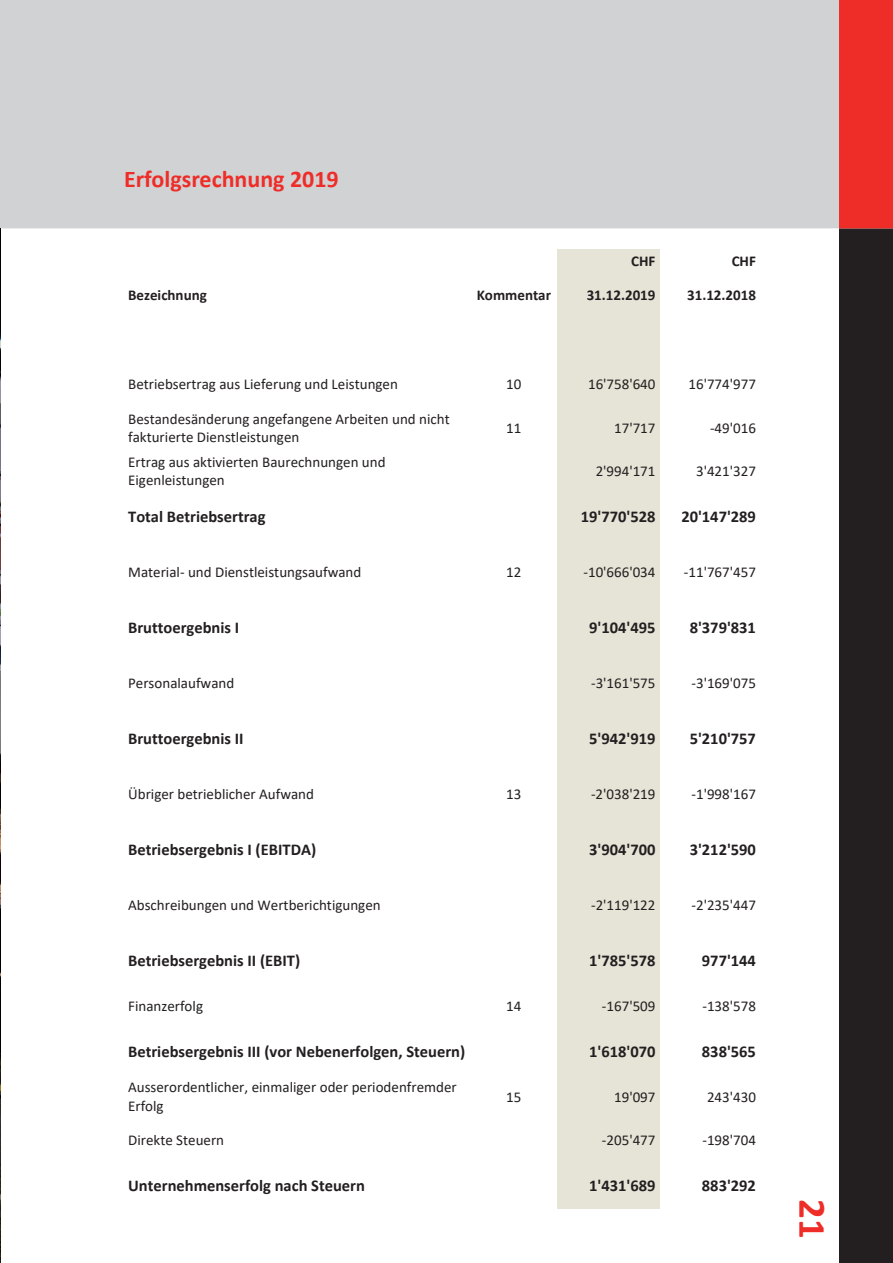
<style>
.page{position:relative;width:893px;height:1263px;background:#fff}
.page>*{position:absolute;margin:0;border:0;box-sizing:border-box;transform-origin:0 0}
.t1{font:700 38.85px "Calibri";color:#ee2d28}
.t2{font:700 24px "Calibri";color:#ee2d28}
.t3{font:700 16.5px "Calibri";color:#231f20}
.t4{font:15px/18.3px "Calibri";color:#231f20}
.t5{font:700 15px "Calibri";color:#231f20}
</style>
<div class="page">
<div style="left:0;top:0;width:839px;height:228px;background:#d1d2d4"></div>
<div style="left:839px;top:228px;width:54px;height:1035px;background:#231f20"></div>
<div style="left:839px;top:0;width:54px;height:228px;background:#ee2d28"></div>
<img style="left:0;top:228px;width:1px;height:1035px">
<div style="left:557px;top:249px;width:103px;height:23px;background:#e6e4d7"></div>
<div style="left:557px;top:272px;width:103px;height:44px;background:#e6e4d7"></div>
<div style="left:557px;top:316px;width:103px;height:23px;background:#e6e4d7"></div>
<div style="left:557px;top:339px;width:103px;height:23px;background:#e6e4d7"></div>
<div style="left:557px;top:362px;width:103px;height:43px;background:#e6e4d7"></div>
<div style="left:557px;top:405px;width:103px;height:44px;background:#e6e4d7"></div>
<div style="left:557px;top:449px;width:103px;height:43px;background:#e6e4d7"></div>
<div style="left:557px;top:492px;width:103px;height:48px;background:#e6e4d7"></div>
<div style="left:557px;top:540px;width:103px;height:63px;background:#e6e4d7"></div>
<div style="left:557px;top:603px;width:103px;height:48px;background:#e6e4d7"></div>
<div style="left:557px;top:651px;width:103px;height:63px;background:#e6e4d7"></div>
<div style="left:557px;top:714px;width:103px;height:48px;background:#e6e4d7"></div>
<div style="left:557px;top:762px;width:103px;height:63px;background:#e6e4d7"></div>
<div style="left:557px;top:825px;width:103px;height:47px;background:#e6e4d7"></div>
<div style="left:557px;top:872px;width:103px;height:64px;background:#e6e4d7"></div>
<div style="left:557px;top:936px;width:103px;height:47px;background:#e6e4d7"></div>
<div style="left:557px;top:983px;width:103px;height:44px;background:#e6e4d7"></div>
<div style="left:557px;top:1027px;width:103px;height:47px;background:#e6e4d7"></div>
<div style="left:557px;top:1074px;width:103px;height:44px;background:#e6e4d7"></div>
<div style="left:557px;top:1118px;width:103px;height:43px;background:#e6e4d7"></div>
<div style="left:557px;top:1161px;width:103px;height:48px;background:#e6e4d7"></div>
<h2 class="t2" style="left:124px;top:169px;width:216px">Erfolgsrechnung 2019</h2>
<p class="t5" style="left:631px;top:255px;width:26px">CHF</p>
<p class="t5" style="left:732px;top:255px;width:26px">CHF</p>
<p class="t5" style="left:128px;top:288px;width:80px">Bezeichnung</p>
<p class="t5" style="left:477px;top:288px;width:76px">Kommentar</p>
<p class="t5" style="left:587px;top:288px;width:70px">31.12.2019</p>
<p class="t5" style="left:687px;top:288px;width:70px">31.12.2018</p>
<p class="t4" style="left:128px;top:376px;width:271px">Betriebsertrag aus Lieferung und Leistungen</p>
<p class="t4" style="left:506px;top:376px;width:17px">10</p>
<p class="t4" style="left:588px;top:376px;width:69px">16'758'640</p>
<p class="t4" style="left:688px;top:376px;width:69px">16'774'977</p>
<p class="t4" style="left:128px;top:411px;width:323px">Bestandesänderung angefangene Arbeiten und nicht fakturierte Dienstleistungen</p>
<p class="t4" style="left:506px;top:420px;width:17px">11</p>
<p class="t4" style="left:614px;top:420px;width:43px">17'717</p>
<p class="t4" style="left:710px;top:420px;width:47px">-49'016</p>
<p class="t4" style="left:128px;top:454px;width:259px">Ertrag aus aktivierten Baurechnungen und<br>Eigenleistungen</p>
<p class="t4" style="left:596px;top:463px;width:61px">2'994'171</p>
<p class="t4" style="left:696px;top:463px;width:61px">3'421'327</p>
<p class="t3" style="left:128px;top:510px;width:139px">Total Betriebsertrag</p>
<p class="t3" style="left:581px;top:510px;width:76px">19'770'528</p>
<p class="t3" style="left:681px;top:510px;width:76px">20'147'289</p>
<p class="t4" style="left:128px;top:564px;width:235px">Material- und Dienstleistungsaufwand</p>
<p class="t4" style="left:506px;top:564px;width:17px">12</p>
<p class="t4" style="left:583px;top:564px;width:74px">-10'666'034</p>
<p class="t4" style="left:684px;top:564px;width:74px">-11'767'457</p>
<p class="t3" style="left:128px;top:621px;width:113px">Bruttoergebnis I</p>
<p class="t3" style="left:589px;top:621px;width:68px">9'104'495</p>
<p class="t3" style="left:690px;top:621px;width:68px">8'379'831</p>
<p class="t4" style="left:128px;top:675px;width:108px">Personalaufwand</p>
<p class="t4" style="left:591px;top:675px;width:66px">-3'161'575</p>
<p class="t4" style="left:691px;top:675px;width:66px">-3'169'075</p>
<p class="t3" style="left:128px;top:731px;width:117px">Bruttoergebnis II</p>
<p class="t3" style="left:589px;top:731px;width:68px">5'942'919</p>
<p class="t3" style="left:690px;top:731px;width:68px">5'210'757</p>
<p class="t4" style="left:128px;top:786px;width:187px">Übriger betrieblicher Aufwand</p>
<p class="t4" style="left:506px;top:786px;width:17px">13</p>
<p class="t4" style="left:591px;top:786px;width:66px">-2'038'219</p>
<p class="t4" style="left:691px;top:786px;width:66px">-1'998'167</p>
<p class="t3" style="left:128px;top:842px;width:190px">Betriebsergebnis I (EBITDA)</p>
<p class="t3" style="left:589px;top:842px;width:68px">3'904'700</p>
<p class="t3" style="left:690px;top:842px;width:68px">3'212'590</p>
<p class="t4" style="left:128px;top:897px;width:254px">Abschreibungen und Wertberichtigungen</p>
<p class="t4" style="left:591px;top:897px;width:66px">-2'119'122</p>
<p class="t4" style="left:691px;top:897px;width:66px">-2'235'447</p>
<p class="t3" style="left:128px;top:953px;width:174px">Betriebsergebnis II (EBIT)</p>
<p class="t3" style="left:589px;top:953px;width:68px">1'785'578</p>
<p class="t3" style="left:702px;top:953px;width:56px">977'144</p>
<p class="t4" style="left:128px;top:998px;width:76px">Finanzerfolg</p>
<p class="t4" style="left:506px;top:998px;width:17px">14</p>
<p class="t4" style="left:602px;top:998px;width:55px">-167'509</p>
<p class="t4" style="left:702px;top:998px;width:55px">-138'578</p>
<p class="t3" style="left:128px;top:1044px;width:339px">Betriebsergebnis III (vor Nebenerfolgen, Steuern)</p>
<p class="t3" style="left:589px;top:1044px;width:68px">1'618'070</p>
<p class="t3" style="left:702px;top:1044px;width:56px">838'565</p>
<p class="t4" style="left:128px;top:1079px;width:330px">Ausserordentlicher, einmaliger oder periodenfremder<br>Erfolg</p>
<p class="t4" style="left:506px;top:1089px;width:17px">15</p>
<p class="t4" style="left:614px;top:1089px;width:43px">19'097</p>
<p class="t4" style="left:707px;top:1089px;width:50px">243'430</p>
<p class="t4" style="left:128px;top:1132px;width:97px">Direkte Steuern</p>
<p class="t4" style="left:602px;top:1132px;width:55px">-205'477</p>
<p class="t4" style="left:702px;top:1132px;width:55px">-198'704</p>
<p class="t3" style="left:128px;top:1179px;width:238px">Unternehmenserfolg nach Steuern</p>
<p class="t3" style="left:589px;top:1179px;width:68px">1'431'689</p>
<p class="t3" style="left:702px;top:1179px;width:56px">883'292</p>
<h1 class="t1" style="left:829px;top:1199px;width:41px;rotate:90deg">21</h1>
</div>
